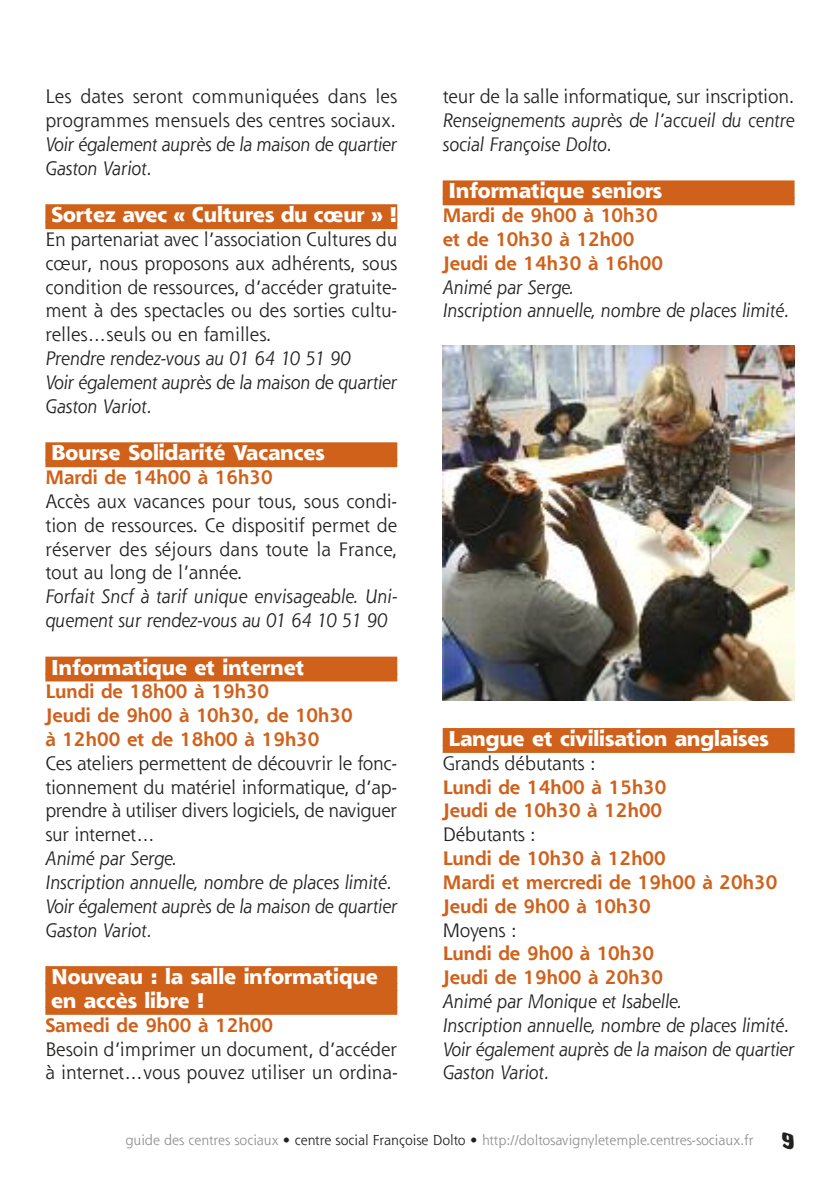
<style>
.page{position:relative;width:840px;height:1191px;background:#fff}
.page>*{position:absolute;margin:0;border:0;box-sizing:border-box;transform-origin:0 0}
.t1{font:800 21px/23.8px "Shannon";color:#fff}
.t2{font:19px/23.8px "Shannon";color:#212120;text-align:justify}
.t3{font:italic 19px/23.8px "Shannon";color:#212120}
.t4{font:700 19px/23.8px "Shannon";color:#cf611b}
.t5{font:14px "Shannon";color:#909090}
.s1{color:#212120}
.s2{font-family:"Scratch";font-size:24px;color:#212120}
</style>
<div class="page">
<div style="left:45px;top:204px;width:352px;height:18px;background:#cf611b"></div>
<div style="left:45px;top:221px;width:352px;height:8px;background:#cf611b"></div>
<div style="left:45px;top:442px;width:352px;height:18px;background:#cf611b"></div>
<div style="left:45px;top:459px;width:352px;height:8px;background:#cf611b"></div>
<div style="left:45px;top:656px;width:352px;height:18px;background:#cf611b"></div>
<div style="left:45px;top:673px;width:352px;height:8px;background:#cf611b"></div>
<div style="left:45px;top:966px;width:352px;height:18px;background:#cf611b"></div>
<div style="left:45px;top:983px;width:352px;height:8px;background:#cf611b"></div>
<div style="left:45px;top:990px;width:352px;height:18px;background:#cf611b"></div>
<div style="left:45px;top:1006px;width:352px;height:8px;background:#cf611b"></div>
<div style="left:442px;top:180px;width:352px;height:18px;background:#cf611b"></div>
<div style="left:442px;top:197px;width:352px;height:8px;background:#cf611b"></div>
<div style="left:442px;top:728px;width:352px;height:18px;background:#cf611b"></div>
<div style="left:442px;top:745px;width:352px;height:8px;background:#cf611b"></div>
<img style="left:442px;top:346px;width:352px;height:354px">
<p class="t2" style="left:45px;top:87px;width:353px">Les dates seront communiquées dans les programmes mensuels des centres sociaux.</p>
<p class="t3" style="left:45px;top:134px;width:353px">Voir également auprès de la maison de quartier<br>Gaston Variot.</p>
<p class="t1" style="left:51px;top:205px;width:347px">Sortez avec « Cultures du cœur » !</p>
<p class="t2" style="left:45px;top:229px;width:353px">En partenariat avec l’association Cultures du cœur, nous proposons aux adhérents, sous condition de ressources, d’accéder gratuite&shy;ment à des spectacles ou des sorties cultu&shy;relles…seuls ou en familles.</p>
<p class="t3" style="left:45px;top:348px;width:353px">Prendre rendez-vous au 01 64 10 51 90<br>Voir également auprès de la maison de quartier<br>Gaston Variot.</p>
<p class="t1" style="left:51px;top:443px;width:275px">Bourse Solidarité Vacances</p>
<p class="t4" style="left:45px;top:467px;width:229px">Mardi de 14h00 à 16h30</p>
<p class="t2" style="left:45px;top:491px;width:353px">Accès aux vacances pour tous, sous condi&shy;tion de ressources. Ce dispositif permet de réserver des séjours dans toute la France, tout au long de l’année.</p>
<p class="t3" style="left:45px;top:586px;width:353px">Forfait Sncf à tarif unique envisageable. Uni&shy;quement sur rendez-vous au 01 64 10 51 90</p>
<p class="t1" style="left:51px;top:657px;width:254px">Informatique et internet</p>
<p class="t4" style="left:45px;top:682px;width:308px">Lundi de 18h00 à 19h30<br>Jeudi de 9h00 à 10h30, de 10h30 à 12h00 et de 18h00 à 19h30</p>
<p class="t2" style="left:45px;top:753px;width:353px">Ces ateliers permettent de découvrir le fonc&shy;tionnement du matériel informatique, d’ap&shy;prendre à utiliser divers logiciels, de naviguer sur internet…</p>
<p class="t3" style="left:45px;top:848px;width:353px">Animé par Serge.<br>Inscription annuelle, nombre de places limité.<br>Voir également auprès de la maison de quartier<br>Gaston Variot.</p>
<p class="t1" style="left:51px;top:967px;width:328px">Nouveau : la salle informatique en accès libre !</p>
<p class="t4" style="left:45px;top:1015px;width:229px">Samedi de 9h00 à 12h00</p>
<p class="t2" style="left:45px;top:1039px;width:353px">Besoin d’imprimer un document, d’accéder à internet…vous pouvez utiliser un ordina-</p>
<p class="t2" style="left:442px;top:87px;width:353px">teur de la salle informatique, sur inscription.</p>
<p class="t3" style="left:442px;top:110px;width:353px">Renseignements auprès de l’accueil du centre social Françoise Dolto.</p>
<p class="t1" style="left:448px;top:181px;width:215px">Informatique seniors</p>
<p class="t4" style="left:442px;top:206px;width:222px">Mardi de 9h00 à 10h30 et de 10h30 à 12h00<br>Jeudi de 14h30 à 16h00</p>
<p class="t3" style="left:442px;top:277px;width:348px">Animé par Serge.<br>Inscription annuelle, nombre de places limité.</p>
<p class="t1" style="left:448px;top:729px;width:322px">Langue et civilisation anglaises</p>
<p class="t2" style="left:442px;top:753px;width:154px">Grands débutants :</p>
<p class="t4" style="left:442px;top:777px;width:225px">Lundi de 14h00 à 15h30<br>Jeudi de 10h30 à 12h00</p>
<p class="t2" style="left:442px;top:824px;width:95px">Débutants :</p>
<p class="t4" style="left:442px;top:848px;width:336px">Lundi de 10h30 à 12h00<br>Mardi et mercredi de 19h00 à 20h30<br>Jeudi de 9h00 à 10h30</p>
<p class="t2" style="left:442px;top:920px;width:76px">Moyens :</p>
<p class="t4" style="left:442px;top:943px;width:222px">Lundi de 9h00 à 10h30<br>Jeudi de 19h00 à 20h30</p>
<p class="t3" style="left:442px;top:991px;width:353px">Animé par Monique et Isabelle.<br>Inscription annuelle, nombre de places limité.<br>Voir également auprès de la maison de quartier Gaston Variot.</p>
<p class="t5" style="left:125px;top:1134px;width:670px">guide des centres sociaux <span class="s1">• centre social Françoise Dolto •</span> http://doltosavignyletemple.centres-sociaux.fr <span class="s2">9</span></p>
</div>
